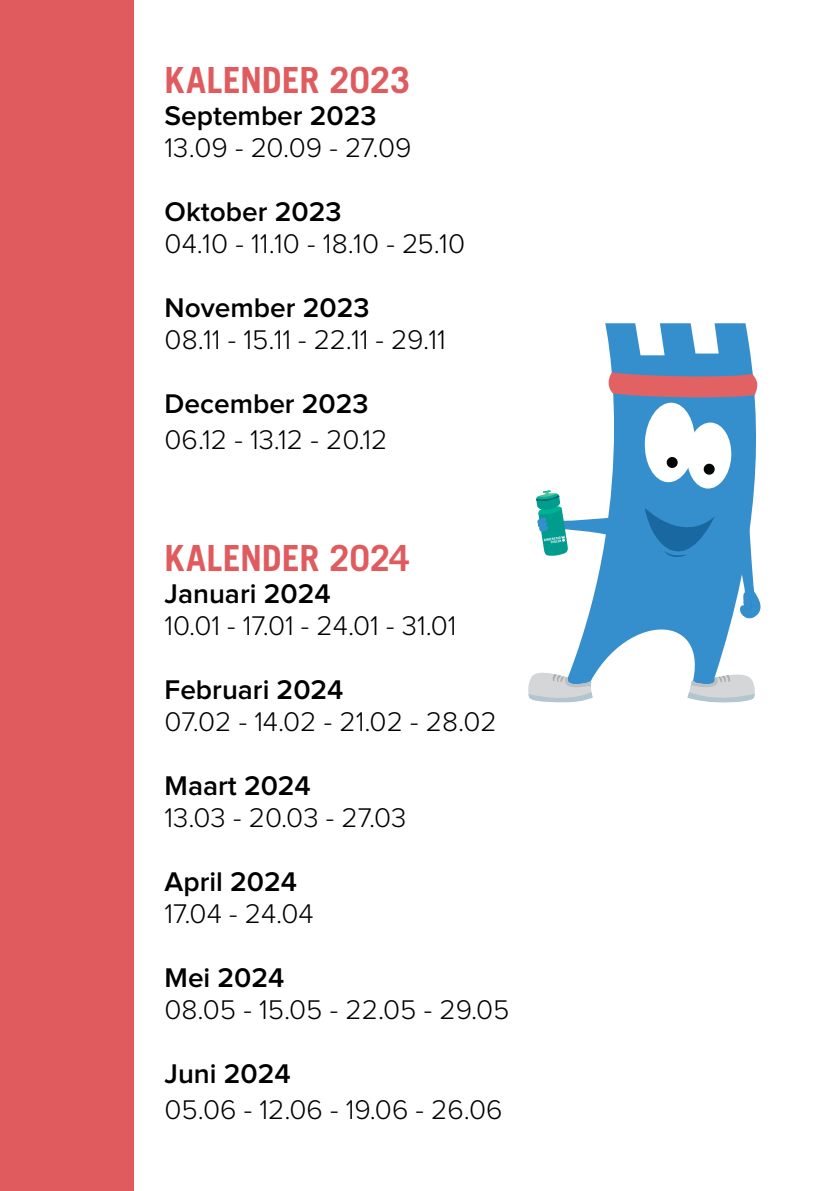
<style>
.page{position:relative;width:840px;height:1191px;background:#fff}
.page>*{position:absolute;margin:0;border:0;box-sizing:border-box;transform-origin:0 0}
.t1{font:700 36px "Trade Gothic LT Pro";color:#e05b5e}
.t2{font:300 28px "Proxima Nova";color:#000}
.t3{font:600 28px "Proxima Nova";color:#000}
</style>
<div class="page">
<div style="left:0;top:0;width:133px;height:1191px;background:#e05b5e"></div>
<svg style="left:572px;top:323px;width:181px;height:374px"></svg>
<svg style="left:687px;top:669px;width:68px;height:34px"></svg>
<svg style="left:528px;top:667px;width:64px;height:35px"></svg>
<svg style="left:536px;top:372px;width:225px;height:248px"></svg>
<p class="t1" style="left:164px;top:58px;width:247px">KALENDER 2023</p>
<p class="t3" style="left:164px;top:99px;width:213px">September 2023</p>
<p class="t2" style="left:164px;top:132px;width:248px">13.09 - 20.09 - 27.09</p>
<p class="t3" style="left:164px;top:195px;width:178px">Oktober 2023</p>
<p class="t2" style="left:164px;top:228px;width:302px">04.10 - 11.10 - 18.10 - 25.10</p>
<p class="t3" style="left:164px;top:291px;width:206px">November 2023</p>
<p class="t2" style="left:164px;top:324px;width:282px">08.11 - 15.11 - 22.11 - 29.11</p>
<p class="t3" style="left:164px;top:387px;width:205px">December 2023</p>
<p class="t2" style="left:164px;top:424px;width:224px">06.12 - 13.12 - 20.12</p>
<p class="t1" style="left:164px;top:536px;width:246px">KALENDER 2024</p>
<p class="t3" style="left:164px;top:578px;width:167px">Januari 2024</p>
<p class="t2" style="left:164px;top:610px;width:293px">10.01 - 17.01 - 24.01 - 31.01</p>
<p class="t3" style="left:164px;top:674px;width:180px">Februari 2024</p>
<p class="t2" style="left:164px;top:706px;width:333px">07.02 - 14.02 - 21.02 - 28.02</p>
<p class="t3" style="left:164px;top:770px;width:148px">Maart 2024</p>
<p class="t2" style="left:164px;top:802px;width:243px">13.03 - 20.03 - 27.03</p>
<p class="t3" style="left:164px;top:866px;width:134px">April 2024</p>
<p class="t2" style="left:164px;top:898px;width:150px">17.04 - 24.04</p>
<p class="t3" style="left:164px;top:962px;width:121px">Mei 2024</p>
<p class="t2" style="left:164px;top:994px;width:346px">08.05 - 15.05 - 22.05 - 29.05</p>
<p class="t3" style="left:164px;top:1058px;width:128px">Juni 2024</p>
<p class="t2" style="left:164px;top:1094px;width:339px">05.06 - 12.06 - 19.06 - 26.06</p>
</div>
